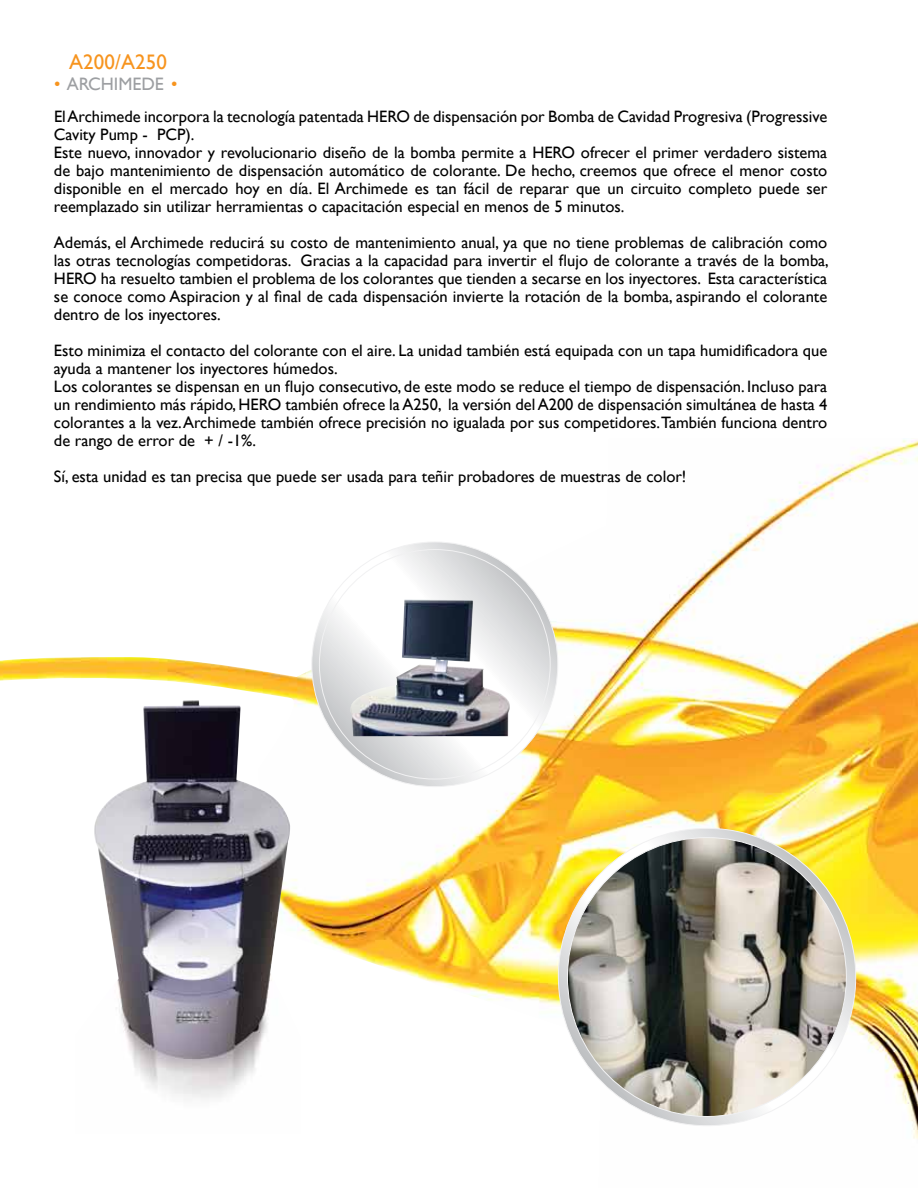
<style>
.page{position:relative;width:918px;height:1188px;background:#fff}
.page>*{position:absolute;margin:0;border:0;box-sizing:border-box;transform-origin:0 0}
.t1{font:21px "Gill Sans";letter-spacing:.005em;color:#f7941e}
.t2{font:18px "Gill Sans";color:#9d9fa2}
.t3{font:16.5px/18px "Gill Sans";color:#000}
.s1{color:#f7941e}
</style>
<div class="page">
<img style="left:0;top:440px;width:918px;height:699px">
<svg style="left:558px;top:828px;width:298px;height:298px"></svg>
<img style="left:567px;top:838px;width:279px;height:279px;border-radius:139px">
<svg style="left:312px;top:542px;width:246px;height:245px"></svg>
<img style="left:350px;top:600px;width:161px;height:136px">
<img style="left:75px;top:700px;width:226px;height:434px">
<p class="t1" style="left:69px;top:49px;width:99px">A200/A250</p>
<p class="t2" style="left:54px;top:74px;width:125px"><span class="s1">•</span> Archimede <span class="s1">•</span></p>
<p class="t3" style="left:54px;top:108px;width:775px">El Archimede incorpora la tecnología patentada HERO de dispensación por Bomba de Cavidad Progresiva (Progressive Cavity Pump - PCP).<br>Este nuevo, innovador y revolucionario diseño de la bomba permite a HERO ofrecer el primer verdadero sistema de bajo mantenimiento de dispensación automático de colorante. De hecho, creemos que ofrece el menor costo disponible en el mercado hoy en día. El Archimede es tan fácil de reparar que un circuito completo puede ser reemplazado sin utilizar herramientas o capacitación especial en menos de 5 minutos.</p>
<p class="t3" style="left:54px;top:234px;width:776px;text-align:justify">Además, el Archimede reducirá su costo de mantenimiento anual, ya que no tiene problemas de calibración como las otras tecnologías competidoras. Gracias a la capacidad para invertir el flujo de colorante a través de la bomba, HERO ha resuelto tambien el problema de los colorantes que tienden a secarse en los inyectores. Esta característica se conoce como Aspiracion y al final de cada dispensación invierte la rotación de la bomba, aspirando el colorante dentro de los inyectores.</p>
<p class="t3" style="left:54px;top:342px;width:775px">Esto minimiza el contacto del colorante con el aire. La unidad también está equipada con un tapa humidificadora que ayuda a mantener los inyectores húmedos.<br>Los colorantes se dispensan en un flujo consecutivo, de este modo se reduce el tiempo de dispensación. Incluso para un rendimiento más rápido, HERO también ofrece la A250, la versión del A200 de dispensación simultánea de hasta 4 colorantes a la vez. Archimede también ofrece precisión no igualada por sus competidores.También funciona dentro de rango de error de + / -1%.</p>
<p class="t3" style="left:54px;top:468px;width:634px">Sí, esta unidad es tan precisa que puede ser usada para teñir probadores de muestras de color!</p>
</div>
